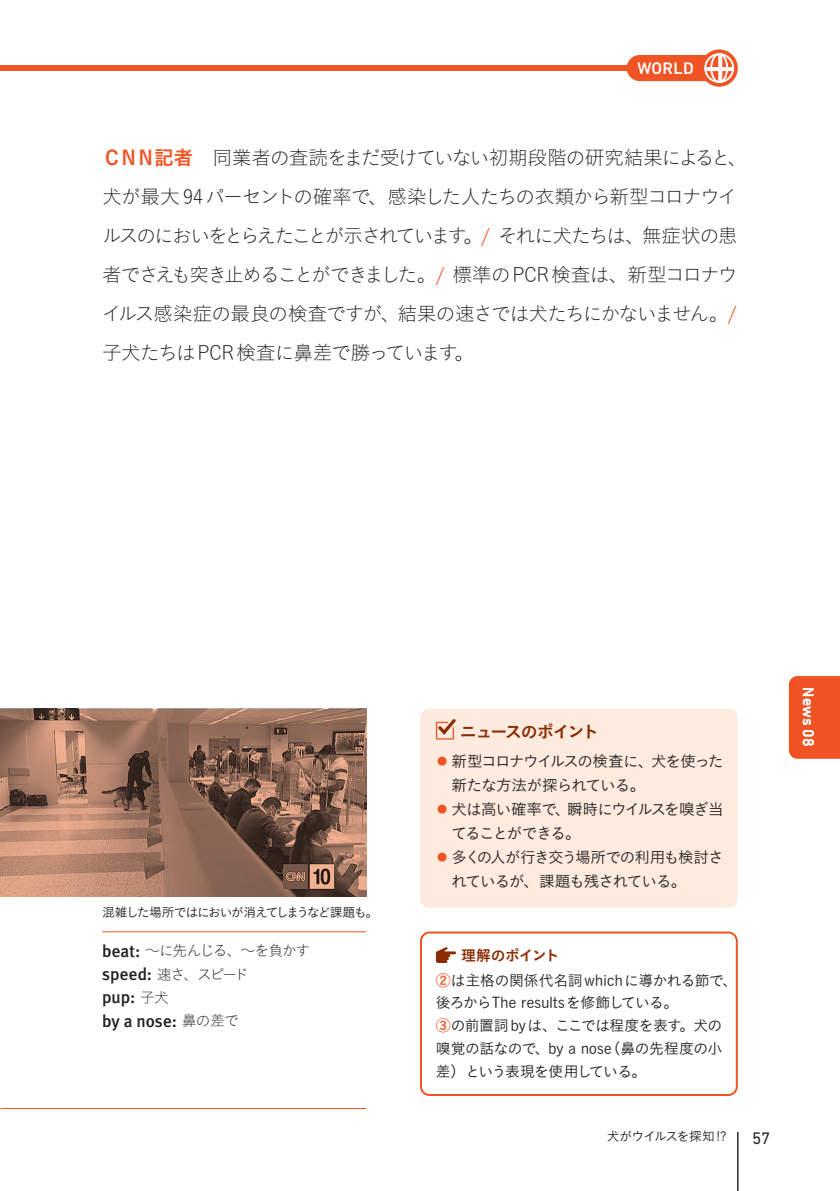
<style>
.page{position:relative;width:840px;height:1191px;background:#fff}
.page>*{position:absolute;margin:0;border:0;box-sizing:border-box;transform-origin:0 0}
.t1{font:19.8px/39px "Koburina Go Std N W1";letter-spacing:-.08em;color:#231f20}
.t2{font:500 17.2px/23.4px "Meta Plus";letter-spacing:.005em;color:#231f20}
.t3{font:17px "Koburina Go Std N W6";letter-spacing:-.105em;color:#8b2c03}
.t4{font:500 17px "DIN Next LT Pro";letter-spacing:.015em;color:#fff}
.t5{font:17px "DIN Next LT Pro";color:#231f20}
.t6{font:15.6px/24px "Koburina Go Std N W3";letter-spacing:-.07em;color:#231f20}
.t7{font:500 15.6px "DIN Next LT Pro";letter-spacing:.01em;color:#fff}
.t8{font:14.8px/22.6px "Koburina Go Std N W3";letter-spacing:-.025em;color:#231f20}
.t9{font:14.8px/23.4px "Koburina Go Std N W1";letter-spacing:-.1em;color:#231f20}
.t10{font:14.8px "Koburina Go Std N W6";letter-spacing:-.06em;color:#8b2c03}
.t11{font:12.8px "Koburina Go Std N W3";letter-spacing:-.09em;color:#231f20}
.t12{font:12.8px "Koburina Go Std N W3";letter-spacing:-.06em;color:#231f20}
.s1{font-family:"Koburina Go Std N W6";color:#f15424}
.s2{color:#f15424}
.s3{font-family:"Meta Plus";font-weight:500;font-size:17.2px}
.s4{font-family:"Koburina Go Std N W1";font-weight:400;font-size:14.8px}
.s5{font-family:"Koburina Go Std N W6";font-size:10.2px;color:#f15424}
</style>
<div class="page">
<div style="left:0;top:65px;width:632px;height:6px;background:#f15424"></div>
<hr style="left:1px;top:1108px;width:364px;height:1px;background:#f15424">
<div style="left:788px;top:676px;width:51px;height:83px;background:#f15424"></div>
<hr style="left:737px;top:1132px;width:1px;height:59px;background:#231f20">
<hr style="left:102px;top:931px;width:264px;height:1px;background:#f15424">
<div style="left:420px;top:931px;width:317px;height:165px;border:2px solid #f15424;border-radius:9px"></div>
<svg style="left:435px;top:947px;width:21px;height:16px"></svg>
<div style="left:420px;top:709px;width:316px;height:198px;background:#fdebdf;border-radius:9px"></div>
<div style="left:420px;top:709px;width:317px;height:198px;border:1px solid #fdebdf;border-radius:9px"></div>
<svg style="left:435px;top:719px;width:20px;height:20px"></svg>
<div style="left:626px;top:55px;width:108px;height:26px;background:#f15424;border-radius:13px"></div>
<svg style="left:700px;top:49px;width:37px;height:38px"></svg>
<svg style="left:704px;top:53px;width:29px;height:30px"></svg>
<svg style="left:0;top:709px;width:366px;height:187px;background:#966e5b"></svg>
<p class="t4" style="left:637px;top:59px;width:58px">WORLD</p>
<p class="t1" style="left:102px;top:137px;width:646px"><span class="s1">ＣＮＮ記者</span>　同業者の査読をまだ受けていない初期段階の研究結果によると、犬が最大 94 パーセントの確率で、感染した人たちの衣類から新型コロナウイルスのにおいをとらえたことが示されています。<span class="s2">/</span> それに犬たちは、無症状の患者でさえも突き止めることができました。<span class="s2">/</span> 標準の PCR検査は、新型コロナウイルス感染症の最良の検査ですが、結果の速さでは犬たちにかないません。<span class="s2">/</span>子犬たちは PCR 検査に鼻差で勝っています。</p>
<p class="t11" style="left:102px;top:902px;width:277px">混雑した場所ではにおいが消えてしまうなど課題も。</p>
<p class="t9" style="left:102px;top:938px;width:210px"><span class="s3">beat:</span> ～に先んじる、〜を負かす<span class="s3">speed:</span> 速さ、スピード</p>
<p class="t2" style="left:102px;top:985px;width:138px">pup: <span class="s4">子犬<br></span>by a nose: <span class="s4">鼻の差で</span></p>
<p class="t3" style="left:437px;top:719px;width:163px">　 ニュースのポイント</p>
<p class="t6" style="left:451px;top:749px;width:274px;text-indent:-14px"><span class="s5">●</span> 新型コロナウイルスの検査に、犬を使った新たな方法が探られている。</p>
<p class="t6" style="left:451px;top:797px;width:274px;text-indent:-14px"><span class="s5">●</span> 犬は高い確率で、瞬時にウイルスを嗅ぎ当てることができる。</p>
<p class="t6" style="left:451px;top:845px;width:274px;text-indent:-14px"><span class="s5">●</span> 多くの人が行き交う場所での利用も検討されているが、課題も残されている。</p>
<p class="t10" style="left:461px;top:943px;width:100px">理解のポイント</p>
<p class="t8" style="left:435px;top:968px;width:303px"><span class="s1">②</span>は主格の関係代名詞whichに導かれる節で、後ろからThe resultsを修飾している。<br><span class="s1">③</span>の前置詞 byは、ここでは程度を表す。犬の嗅覚の話なので、by a nose（鼻の先程度の小差）という表現を使用している。</p>
<p class="t12" style="left:606px;top:1126px;width:121px">犬がウイルスを探知 !?</p>
<p class="t5" style="left:751px;top:1128px;width:20px">57</p>
<p class="t7" style="left:817px;top:687px;width:61px;rotate:90deg">News 08</p>
</div>
